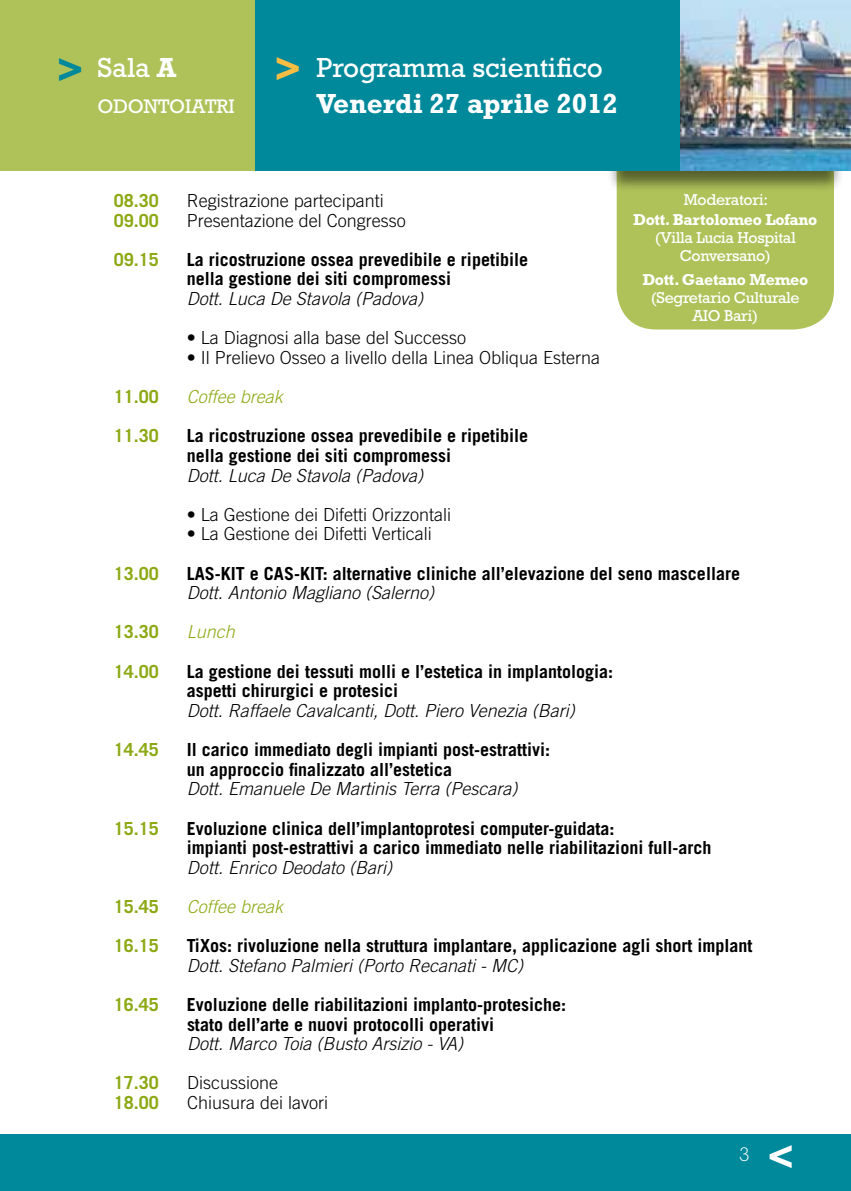
<style>
.page{position:relative;width:851px;height:1191px;background:#fff}
.page>*{position:absolute;margin:0;border:0;box-sizing:border-box;transform-origin:0 0}
.t1{font:700 40px "Rockwell";color:#00889b}
.t2{font:700 40px "Rockwell";color:#fabd43}
.t3{font:28px "Rockwell";color:#fff}
.t4{font:700 28px "Rockwell";color:#fff}
.t5{font:20px "Rockwell";color:#fff}
.t6{font:300 20px "Rockwell";color:#fff}
.t7{font:700 18px/19.6px "Trade Gothic";color:#000}
.t8{font:italic 300 18px "Trade Gothic";color:#000}
.t9{font:300 18px "Trade Gothic";color:#000}
.t10{font:700 18px "Trade Gothic";color:#8ca914}
.t11{font:italic 300 18px "Trade Gothic";color:#8ca914}
.t12{font:16px/18px "Rockwell";letter-spacing:-.02em;color:#fff;text-align:center}
.t13{font:700 16px "Rockwell";letter-spacing:-.02em;color:#fff}
.s1{font-weight:700}
</style>
<div class="page">
<div style="left:616px;top:192px;width:217px;height:137px;background:#afc25a"></div>
<div style="left:605px;top:20px;width:239px;height:172px;background:#000;opacity:.5"></div>
<div style="left:254px;top:0;width:426px;height:170px;background:#00889b"></div>
<div style="left:0;top:0;width:254px;height:170px;background:#afc25a"></div>
<img style="left:680px;top:0;width:170px;height:170px">
<div style="left:0;top:1134px;width:850px;height:57px;background:#00889b"></div>
<h1 class="t1" style="left:57px;top:46px;width:28px">&gt;</h1>
<h1 class="t2" style="left:274px;top:45px;width:28px">&gt;</h1>
<h2 class="t3" style="left:97px;top:51px;width:81px">Sala <span class="s1">A</span></h2>
<p class="t5" style="left:97px;top:95px;width:139px">ODONTOIATRI</p>
<h2 class="t3" style="left:316px;top:51px;width:288px">Programma scientifico</h2>
<h2 class="t4" style="left:316px;top:87px;width:303px">Venerdi 27 aprile 2012</h2>
<p class="t10" style="left:114px;top:189px;width:47px">08.30</p>
<p class="t9" style="left:187px;top:190px;width:199px">Registrazione partecipanti</p>
<p class="t10" style="left:114px;top:209px;width:47px">09.00</p>
<p class="t9" style="left:187px;top:209px;width:220px">Presentazione del Congresso</p>
<p class="t10" style="left:114px;top:248px;width:47px">09.15</p>
<p class="t7" style="left:187px;top:249px;width:342px">La ricostruzione ossea prevedibile e ripetibile nella gestione dei siti compromessi</p>
<p class="t8" style="left:187px;top:288px;width:238px">Dott. Luca De Stavola (Padova)</p>
<p class="t9" style="left:187px;top:327px;width:281px">• La Diagnosi alla base del Successo</p>
<p class="t9" style="left:187px;top:347px;width:415px">• Il Prelievo Osseo a livello della Linea Obliqua Esterna</p>
<p class="t10" style="left:114px;top:385px;width:47px">11.00</p>
<p class="t11" style="left:187px;top:386px;width:98px">Coffee break</p>
<p class="t10" style="left:114px;top:425px;width:47px">11.30</p>
<p class="t7" style="left:187px;top:426px;width:342px">La ricostruzione ossea prevedibile e ripetibile nella gestione dei siti compromessi</p>
<p class="t8" style="left:187px;top:464px;width:238px">Dott. Luca De Stavola (Padova)</p>
<p class="t9" style="left:187px;top:503px;width:266px">• La Gestione dei Difetti Orizzontali</p>
<p class="t9" style="left:187px;top:523px;width:246px">• La Gestione dei Difetti Verticali</p>
<p class="t10" style="left:114px;top:562px;width:47px">13.00</p>
<p class="t7" style="left:187px;top:563px;width:554px">LAS-KIT e CAS-KIT: alternative cliniche all’elevazione del seno mascellare</p>
<p class="t8" style="left:187px;top:582px;width:249px">Dott. Antonio Magliano (Salerno)</p>
<p class="t10" style="left:114px;top:621px;width:47px">13.30</p>
<p class="t11" style="left:187px;top:621px;width:50px">Lunch</p>
<p class="t10" style="left:114px;top:660px;width:47px">14.00</p>
<p class="t7" style="left:187px;top:661px;width:428px">La gestione dei tessuti molli e l’estetica in implantologia: aspetti chirurgici e protesici</p>
<p class="t8" style="left:187px;top:700px;width:389px">Dott. Raffaele Cavalcanti, Dott. Piero Venezia (Bari)</p>
<p class="t10" style="left:114px;top:738px;width:47px">14.45</p>
<p class="t7" style="left:187px;top:739px;width:365px">Il carico immediato degli impianti post-estrattivi: un approccio finalizzato all’estetica</p>
<p class="t8" style="left:187px;top:778px;width:332px">Dott. Emanuele De Martinis Terra (Pescara)</p>
<p class="t10" style="left:114px;top:817px;width:47px">15.15</p>
<p class="t7" style="left:187px;top:818px;width:526px">Evoluzione clinica dell’implantoprotesi computer-guidata:<br>impianti post-estrattivi a carico immediato nelle riabilitazioni full-arch</p>
<p class="t8" style="left:187px;top:856px;width:207px">Dott. Enrico Deodato (Bari)</p>
<p class="t10" style="left:114px;top:895px;width:47px">15.45</p>
<p class="t11" style="left:187px;top:896px;width:98px">Coffee break</p>
<p class="t10" style="left:114px;top:934px;width:47px">16.15</p>
<p class="t7" style="left:187px;top:935px;width:567px">TiXos: rivoluzione nella struttura implantare, applicazione agli short implant</p>
<p class="t8" style="left:187px;top:954px;width:338px">Dott. Stefano Palmieri (Porto Recanati - MC)</p>
<p class="t10" style="left:114px;top:993px;width:47px">16.45</p>
<p class="t7" style="left:187px;top:994px;width:381px">Evoluzione delle riabilitazioni implanto-protesiche: stato dell’arte e nuovi protocolli operativi</p>
<p class="t8" style="left:187px;top:1033px;width:278px">Dott. Marco Toia (Busto Arsizio - VA)</p>
<p class="t10" style="left:114px;top:1072px;width:47px">17.30</p>
<p class="t9" style="left:187px;top:1072px;width:92px">Discussione</p>
<p class="t10" style="left:114px;top:1091px;width:47px">18.00</p>
<p class="t9" style="left:187px;top:1092px;width:142px">Chiusura dei lavori</p>
<p class="t12" style="left:683px;top:191px;width:86px">Moderatori:</p>
<p class="t13" style="left:633px;top:210px;width:186px">Dott. Bartolomeo Lofano</p>
<p class="t12" style="left:654px;top:229px;width:142px">(Villa Lucia Hospital<br>Conversano)</p>
<p class="t13" style="left:642px;top:270px;width:167px">Dott. Gaetano Memeo</p>
<p class="t12" style="left:650px;top:289px;width:150px">(Segretario Culturale<br>AIO Bari)</p>
<p class="t6" style="left:739px;top:1143px;width:12px">3</p>
</div>
